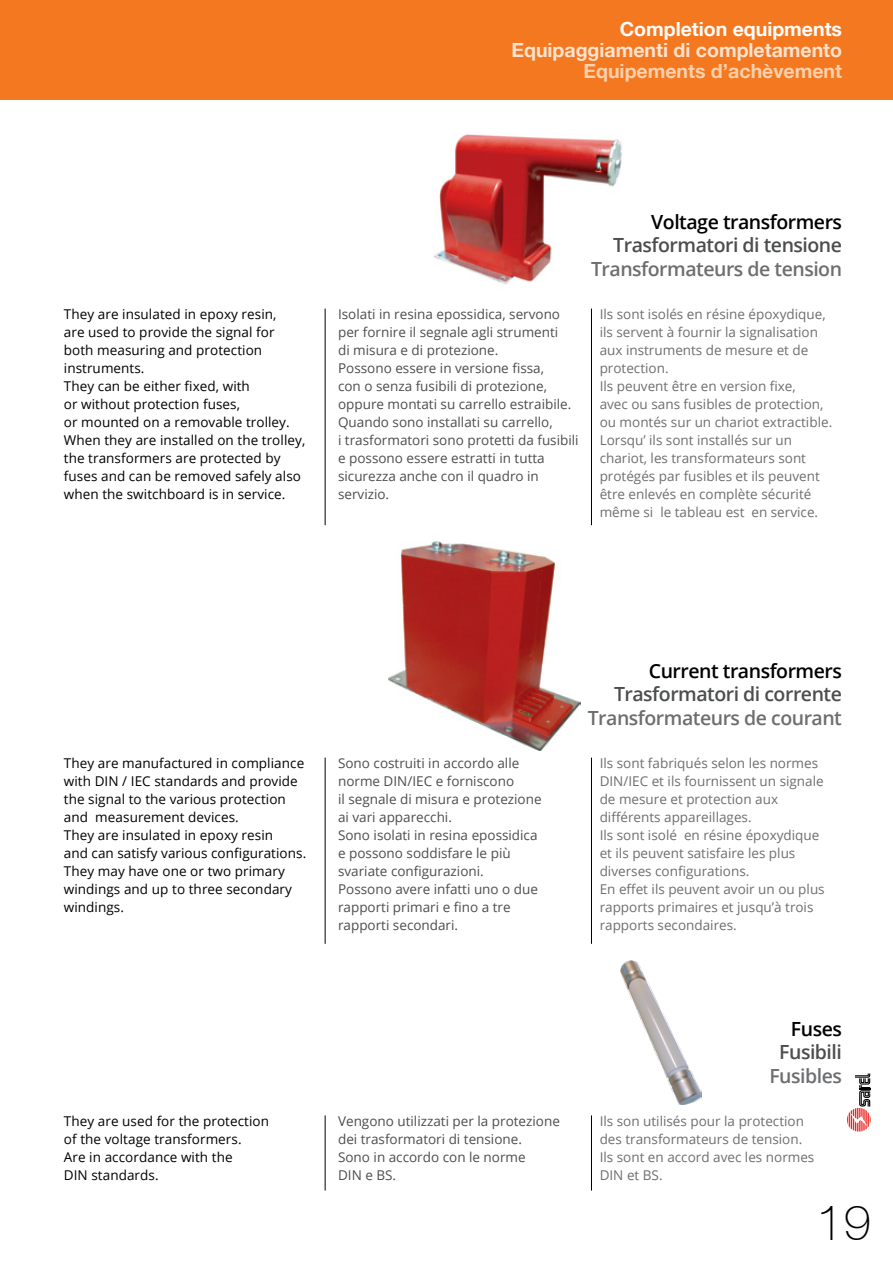
<style>
.page{position:relative;width:893px;height:1263px;background:#fff}
.page>*{position:absolute;margin:0;border:0;box-sizing:border-box;transform-origin:0 0}
.t1{font:100 49.5px "Helvetica 35";color:#000}
.t2{font:600 19.5px "Open Sans";letter-spacing:-.025em;color:#6d6e70}
.t3{font:600 19.5px "Open Sans";letter-spacing:-.025em;color:#4c4d4e}
.t4{font:600 19.5px "Open Sans";letter-spacing:-.025em;color:#000}
.t5{font:700 19.5px "Helvetica 75";color:#fde4d2}
.t6{font:700 19.5px "Helvetica 75";color:#fdd1ad}
.t7{font:700 19.5px "Helvetica 75";color:#fff}
.t8{font:13.5px/18px "Open Sans";color:#6d6e70}
.t9{font:13.5px/18px "Open Sans";color:#4c4d4e}
.t10{font:13.5px/18px "Open Sans";letter-spacing:.005em;color:#000}
</style>
<div class="page">
<img style="left:433px;top:134px;width:189px;height:151px">
<img style="left:389px;top:541px;width:191px;height:210px">
<svg style="left:847px;top:1073px;width:24px;height:58px"></svg>
<div style="left:0;top:0;width:893px;height:99px;background:#f4781f"></div>
<hr style="left:325px;top:309px;width:1px;height:216px;background:#000">
<hr style="left:591px;top:309px;width:1px;height:216px;background:#000">
<hr style="left:325px;top:758px;width:1px;height:186px;background:#000">
<hr style="left:591px;top:758px;width:1px;height:186px;background:#000">
<hr style="left:325px;top:1115px;width:1px;height:75px;background:#000">
<hr style="left:591px;top:1115px;width:1px;height:75px;background:#000">
<img style="left:621px;top:961px;width:81px;height:143px">
<p class="t7" style="left:620px;top:16px;width:224px">Completion equipments</p>
<p class="t5" style="left:511px;top:37px;width:332px">Equipaggiamenti di completamento</p>
<p class="t6" style="left:583px;top:58px;width:260px">Equipements d’achèvement</p>
<p class="t10" style="left:64px;top:305px;width:214px">They are insulated in epoxy resin, are used to provide the signal for both measuring and protection instruments.</p>
<p class="t10" style="left:64px;top:377px;width:188px">They can be either fixed, with</p>
<p class="t10" style="left:64px;top:395px;width:178px">or without protection fuses,</p>
<p class="t10" style="left:64px;top:413px;width:227px">or mounted on a removable trolley.</p>
<p class="t10" style="left:64px;top:431px;width:243px">When they are installed on the trolley, the transformers are protected by fuses and can be removed safely also when the switchboard is in service.</p>
<p class="t9" style="left:338px;top:305px;width:224px">Isolati in resina epossidica, servono per fornire il segnale agli strumenti</p>
<p class="t9" style="left:338px;top:341px;width:162px">di misura e di protezione.</p>
<p class="t9" style="left:338px;top:359px;width:208px">Possono essere in versione fissa,</p>
<p class="t9" style="left:338px;top:377px;width:210px">con o senza fusibili di protezione,</p>
<p class="t9" style="left:338px;top:395px;width:235px">oppure montati su carrello estraibile.</p>
<p class="t9" style="left:338px;top:413px;width:216px">Quando sono installati su carrello,</p>
<p class="t9" style="left:338px;top:431px;width:242px">i trasformatori sono protetti da fusibili e possono essere estratti in tutta</p>
<p class="t9" style="left:338px;top:467px;width:202px">sicurezza anche con il quadro in servizio.</p>
<p class="t4" style="left:651px;top:208px;width:192px">Voltage transformers</p>
<p class="t3" style="left:613px;top:232px;width:230px">Trasformatori di tensione</p>
<p class="t2" style="left:591px;top:255px;width:253px">Transformateurs de tension</p>
<p class="t8" style="left:600px;top:305px;width:227px">Ils sont isolés en résine époxydique, ils servent à fournir la signalisation aux instruments de mesure et de protection.</p>
<p class="t8" style="left:600px;top:377px;width:198px">Ils peuvent être en version fixe,</p>
<p class="t8" style="left:600px;top:395px;width:234px">avec ou sans fusibles de protection, ou montés sur un chariot extractible.</p>
<p class="t8" style="left:600px;top:431px;width:222px">Lorsqu’ ils sont installés sur un chariot, les transformateurs sont protégés par fusibles et ils peuvent être enlevés en complète sécurité même si le tableau est en service.</p>
<p class="t10" style="left:64px;top:754px;width:242px">They are manufactured in compliance with DIN / IEC standards and provide the signal to the various protection and measurement devices.</p>
<p class="t10" style="left:64px;top:826px;width:211px">They are insulated in epoxy resin</p>
<p class="t10" style="left:64px;top:844px;width:244px">and can satisfy various configurations.</p>
<p class="t10" style="left:64px;top:862px;width:230px">They may have one or two primary windings and up to three secondary windings.</p>
<p class="t9" style="left:338px;top:754px;width:183px">Sono costruiti in accordo alle</p>
<p class="t9" style="left:338px;top:772px;width:178px">norme DIN/IEC e forniscono</p>
<p class="t9" style="left:338px;top:790px;width:205px">il segnale di misura e protezione</p>
<p class="t9" style="left:338px;top:808px;width:115px">ai vari apparecchi.</p>
<p class="t9" style="left:338px;top:826px;width:201px">Sono isolati in resina epossidica</p>
<p class="t9" style="left:338px;top:844px;width:174px">e possono soddisfare le più</p>
<p class="t9" style="left:338px;top:862px;width:147px">svariate configurazioni.</p>
<p class="t9" style="left:338px;top:880px;width:201px">Possono avere infatti uno o due</p>
<p class="t9" style="left:338px;top:898px;width:174px">rapporti primari e fino a tre</p>
<p class="t9" style="left:338px;top:916px;width:122px">rapporti secondari.</p>
<p class="t4" style="left:649px;top:658px;width:195px">Current transformers</p>
<p class="t3" style="left:614px;top:681px;width:229px">Trasformatori di corrente</p>
<p class="t2" style="left:588px;top:704px;width:256px">Transformateurs de courant</p>
<p class="t8" style="left:600px;top:754px;width:226px">Ils sont fabriqués selon les normes<br>DIN/IEC et ils fournissent un signale de mesure et protection aux</p>
<p class="t8" style="left:600px;top:808px;width:153px">différents appareillages.</p>
<p class="t8" style="left:600px;top:826px;width:221px">Ils sont isolé en résine époxydique</p>
<p class="t8" style="left:600px;top:844px;width:197px">et ils peuvent satisfaire les plus diverses configurations.</p>
<p class="t8" style="left:600px;top:880px;width:227px">En effet ils peuvent avoir un ou plus rapports primaires et jusqu’à trois rapports secondaires.</p>
<p class="t10" style="left:64px;top:1111px;width:207px">They are used for the protection</p>
<p class="t10" style="left:64px;top:1129px;width:179px">of the voltage transformers.</p>
<p class="t10" style="left:64px;top:1147px;width:170px">Are in accordance with the</p>
<p class="t10" style="left:64px;top:1165px;width:96px">DIN standards.</p>
<p class="t9" style="left:338px;top:1111px;width:223px">Vengono utilizzati per la protezione dei trasformatori di tensione.</p>
<p class="t9" style="left:338px;top:1147px;width:189px">Sono in accordo con le norme</p>
<p class="t9" style="left:338px;top:1165px;width:60px">DIN e BS.</p>
<p class="t4" style="left:791px;top:1015px;width:53px">Fuses</p>
<p class="t3" style="left:779px;top:1039px;width:64px">Fusibili</p>
<p class="t2" style="left:769px;top:1062px;width:74px">Fusibles</p>
<p class="t8" style="left:600px;top:1111px;width:206px">Ils son utilisés pour la protection</p>
<p class="t8" style="left:600px;top:1129px;width:204px">des transformateurs de tension.</p>
<p class="t8" style="left:600px;top:1147px;width:216px">Ils sont en accord avec les normes</p>
<p class="t8" style="left:600px;top:1165px;width:64px">DIN et BS.</p>
<p class="t1" style="left:816px;top:1194px;width:57px">19</p>
</div>
